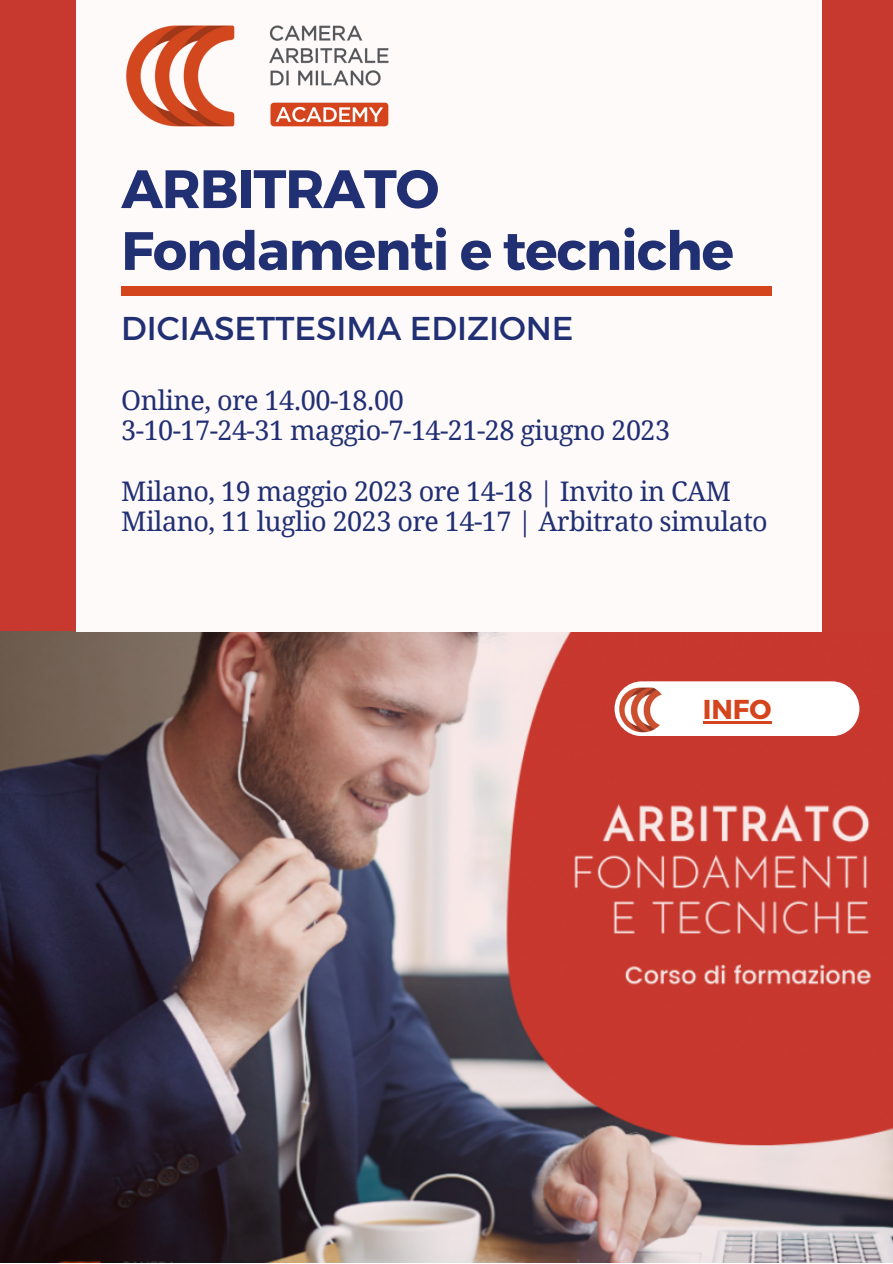
<style>
.page{position:relative;width:893px;height:1264px;background:#fff}
.page>*{position:absolute;margin:0;border:0;box-sizing:border-box;transform-origin:0 0}
.t1{font:700 54px/61.8px "Montserrat";letter-spacing:-.02em;color:#212f73}
.t2{font:33px "Montserrat";color:#212f73}
.t3{font:700 27.3px "Montserrat";color:#d4451d}
.t4{font:27px/30.3px "Droid Serif";letter-spacing:-.02em;color:#212f73}
</style>
<div class="page">
<div style="left:0;top:0;width:892px;height:1262px;background:#c7382e"></div>
<img style="left:0;top:631px;width:892px;height:631px">
<div style="left:76px;top:0;width:746px;height:631px;background:#fefaf9"></div>
<div style="left:121px;top:286px;width:650px;height:9px;background:#d4451d"></div>
<div style="left:614px;top:681px;width:245px;height:55px;background:#fff;border-radius:27px"></div>
<img style="left:619px;top:685px;width:43px;height:47px">
<img style="left:126px;top:25px;width:263px;height:102px">
<hr style="left:702px;top:721px;width:69px;height:2px;background:#d4451d">
<h1 class="t1" style="left:121px;top:155px;width:614px">ARBITRATO<br>Fondamenti e tecniche</h1>
<p class="t2" style="left:121px;top:307px;width:453px">DICIASETTESIMA EDIZIONE</p>
<p class="t4" style="left:121px;top:385px;width:550px">Online, ore 14.00-18.00<br>3-10-17-24-31 maggio-7-14-21-28 giugno 2023</p>
<p class="t4" style="left:121px;top:476px;width:648px">Milano, 19 maggio 2023 ore 14-18 | Invito in CAM<br>Milano, 11 luglio 2023 ore 14-17 | Arbitrato simulato</p>
<p class="t3" style="left:702px;top:691px;width:70px">INFO</p>
</div>
